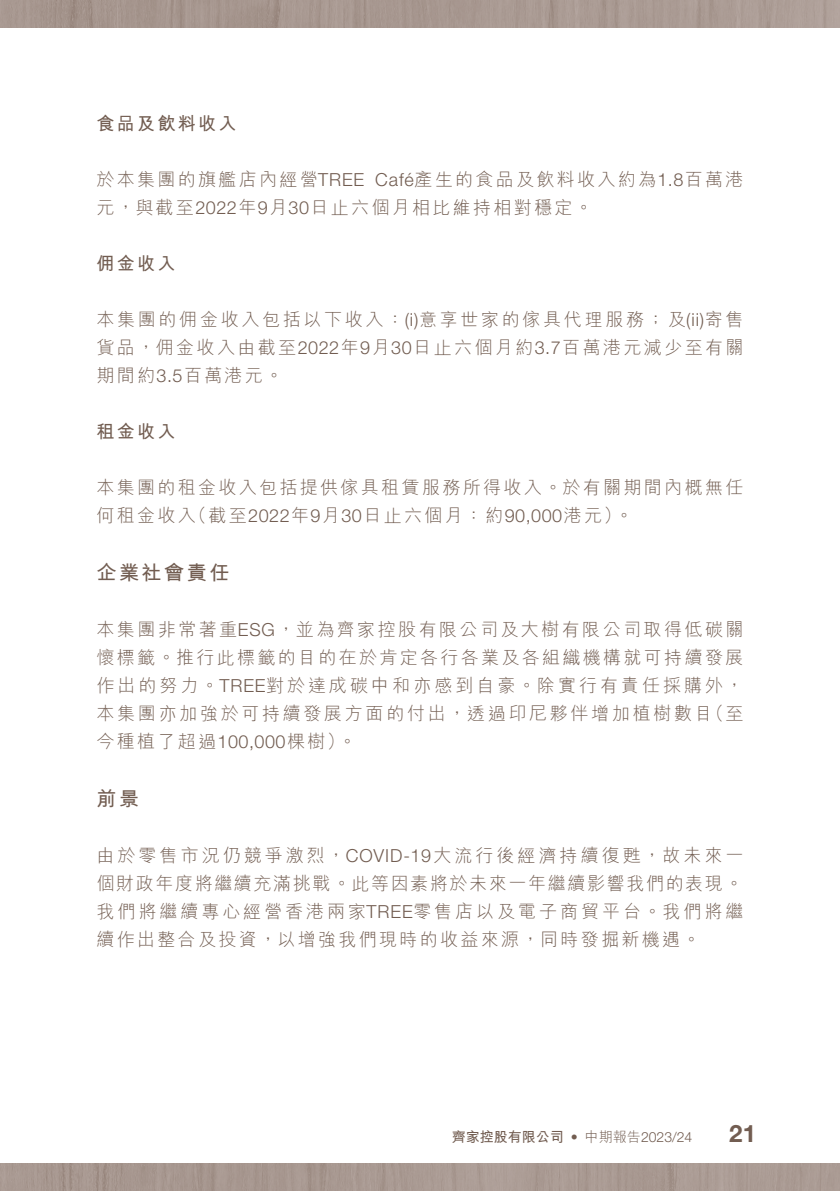
<style>
.page{position:relative;width:840px;height:1191px;background:#fff}
.page>*{position:absolute;margin:0;border:0;box-sizing:border-box;transform-origin:0 0}
.t1{font:700 24px "Helvetica Neue LT Std";color:#725d51}
.t2{font:700 20px "M Hei HK";letter-spacing:.13em;color:#725d51}
.t3{font:300 18px/28px "M Hei HK";letter-spacing:.13em;color:#725d51;text-align:justify}
.t4{font:700 18px "M Hei HK";letter-spacing:.13em;color:#725d51}
.t5{font:700 14px "M Hei HK";color:#725d51}
.s1{font-family:"Helvetica Neue LT Std"}
.s2{font-family:"Helvetica Neue LT Std";font-weight:300}
.s3{font-weight:300}
</style>
<div class="page">
<img style="left:0;top:0;width:839px;height:1191px">
<div style="left:0;top:28px;width:839px;height:1134px;background:#fff"></div>
<p class="t4" style="left:96px;top:110px;width:141px">食品及飲料收入</p>
<p class="t3" style="left:96px;top:165px;width:648px">於本集團的旗艦店內經營<span class="s1">TREE Café</span>產生的食品及飲料收入約為<span class="s1">1.8</span>百萬港元，與截至<span class="s1">2022</span>年<span class="s1">9</span>月<span class="s1">30</span>日止六個月相比維持相對穩定。</p>
<p class="t4" style="left:96px;top:250px;width:80px">佣金收入</p>
<p class="t3" style="left:96px;top:305px;width:648px">本集團的佣金收入包括以下收入：<span class="s1">(i)</span>意享世家的傢具代理服務；及<span class="s1">(ii)</span>寄售貨品，佣金收入由截至<span class="s1">2022</span>年<span class="s1">9</span>月<span class="s1">30</span>日止六個月約<span class="s1">3.7</span>百萬港元減少至有關期間約<span class="s1">3.5</span>百萬港元。</p>
<p class="t4" style="left:96px;top:418px;width:80px">租金收入</p>
<p class="t3" style="left:96px;top:473px;width:648px">本集團的租金收入包括提供傢具租賃服務所得收入。於有關期間內概無任何租金收入（截至<span class="s1">2022</span>年<span class="s1">9</span>月<span class="s1">30</span>日止六個月：約<span class="s1">90,000</span>港元）。</p>
<p class="t2" style="left:96px;top:558px;width:134px">企業社會責任</p>
<p class="t3" style="left:96px;top:615px;width:648px">本集團非常著重<span class="s1">ESG</span>，並為齊家控股有限公司及大樹有限公司取得低碳關懷標籤。推行此標籤的目的在於肯定各行各業及各組織機構就可持續發展作出的努力。<span class="s1">TREE</span>對於達成碳中和亦感到自豪。除實行有責任採購外，本集團亦加強於可持續發展方面的付出，透過印尼夥伴增加植樹數目（至今種植了超過<span class="s1">100,000</span>棵樹）。</p>
<p class="t2" style="left:96px;top:784px;width:44px">前景</p>
<p class="t3" style="left:96px;top:841px;width:648px">由於零售市況仍競爭激烈，<span class="s1">COVID-19</span>大流行後經濟持續復甦，故未來一個財政年度將繼續充滿挑戰。此等因素將於未來一年繼續影響我們的表現。我們將繼續專心經營香港兩家<span class="s1">TREE</span>零售店以及電子商貿平台。我們將繼續作出整合及投資，以增強我們現時的收益來源，同時發掘新機遇。</p>
<p class="t5" style="left:451px;top:1127px;width:242px">齊家控股有限公司 <span class="s2">•</span> <span class="s3">中期報告</span><span class="s2">2023/24</span></p>
<h1 class="t1" style="left:729px;top:1118px;width:28px">21</h1>
</div>
